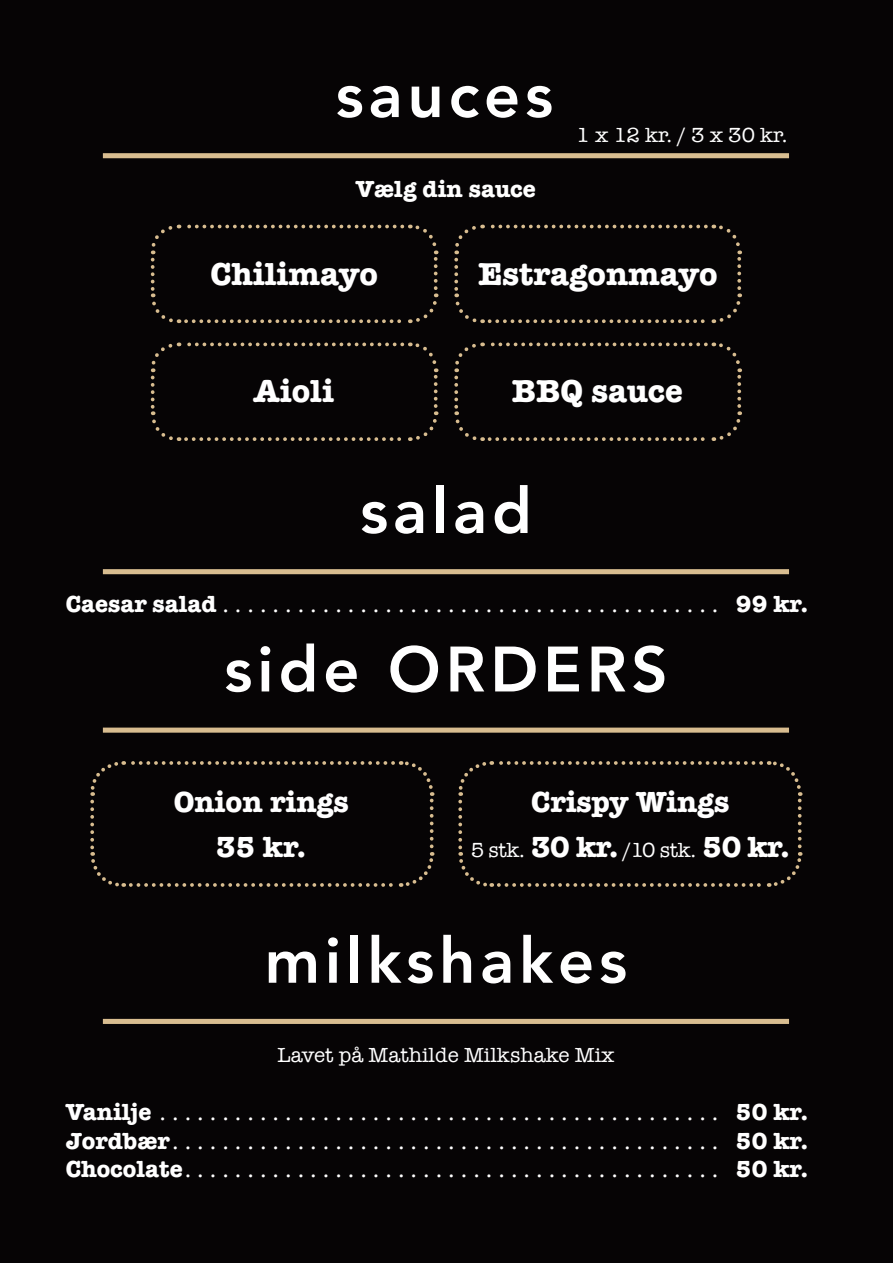
<style>
.page{position:relative;width:893px;height:1263px;background:#fff}
.page>*{position:absolute;margin:0;border:0;box-sizing:border-box;transform-origin:0 0}
.t1{font:800 63.45px "Avenir";letter-spacing:.075em;color:#fff}
.t2{font:700 32.7px "American Typewriter";color:#fff}
.t3{font:700 30px "American Typewriter";color:#fff}
.t4{font:24px "American Typewriter";color:#fff}
.t5{font:700 24px "American Typewriter";color:#fff}
.t6{font:21px "American Typewriter";color:#fff}
.s1{font-weight:700}
.s2{font-weight:700;font-size:30px}
</style>
<div class="page">
<div style="left:1px;top:0;width:892px;height:1262px;background:#060405"></div>
<div style="left:103px;top:728px;width:686px;height:5px;background:#d8bd90"></div>
<div style="left:103px;top:153px;width:686px;height:5px;background:#d8bd90"></div>
<div style="left:103px;top:1019px;width:686px;height:5px;background:#d8bd90"></div>
<svg style="left:90px;top:761px;width:345px;height:126px"></svg>
<svg style="left:458px;top:761px;width:345px;height:126px"></svg>
<svg style="left:150px;top:224px;width:289px;height:100px"></svg>
<svg style="left:454px;top:224px;width:288px;height:100px"></svg>
<svg style="left:150px;top:342px;width:289px;height:99px"></svg>
<svg style="left:454px;top:342px;width:288px;height:99px"></svg>
<div style="left:103px;top:569px;width:686px;height:5px;background:#d8bd90"></div>
<p class="t1" style="left:336px;top:46px;width:219px">sauces</p>
<p class="t5" style="left:356px;top:168px;width:182px">Vælg din sauce</p>
<p class="t6" style="left:577px;top:119px;width:209px">1 x 12 kr. / 3 x 30 kr.</p>
<p class="t2" style="left:210px;top:246px;width:169px">Chilimayo</p>
<p class="t2" style="left:478px;top:246px;width:241px">Estragonmayo</p>
<p class="t2" style="left:254px;top:362px;width:82px">Aioli</p>
<p class="t2" style="left:512px;top:362px;width:173px">BBQ sauce</p>
<p class="t1" style="left:360px;top:462px;width:173px">salad</p>
<p class="t4" style="left:66px;top:586px;width:744px"><span class="s1">Caesar salad</span> . . . . . . . . . . . . . . . . . . . . . . . . . . . . . . . . . . . . . . . . <span class="s1">99 kr.</span></p>
<p class="t1" style="left:224px;top:620px;width:445px">side ORDERS</p>
<p class="t3" style="left:174px;top:776px;width:177px">Onion rings</p>
<p class="t3" style="left:216px;top:821px;width:92px">35 kr.</p>
<p class="t3" style="left:531px;top:776px;width:200px">Crispy Wings</p>
<p class="t6" style="left:471px;top:834px;width:321px">5 stk. <span class="s2">30 kr.</span> /10 stk. <span class="s2">50 kr.</span></p>
<p class="t1" style="left:265px;top:911px;width:364px">milkshakes</p>
<p class="t6" style="left:277px;top:1038px;width:339px">Lavet på Mathilde Milkshake Mix</p>
<p class="t4" style="left:66px;top:1093px;width:744px"><span class="s1">Vanilje</span> . . . . . . . . . . . . . . . . . . . . . . . . . . . . . . . . . . . . . . . . . . . . . <span class="s1">50 kr.</span></p>
<p class="t4" style="left:66px;top:1122px;width:744px"><span class="s1">Jordbær</span> . . . . . . . . . . . . . . . . . . . . . . . . . . . . . . . . . . . . . . . . . . . . <span class="s1">50 kr.</span></p>
<p class="t4" style="left:66px;top:1151px;width:744px"><span class="s1">Chocolate</span> . . . . . . . . . . . . . . . . . . . . . . . . . . . . . . . . . . . . . . . . . . . <span class="s1">50 kr.</span></p>
</div>
